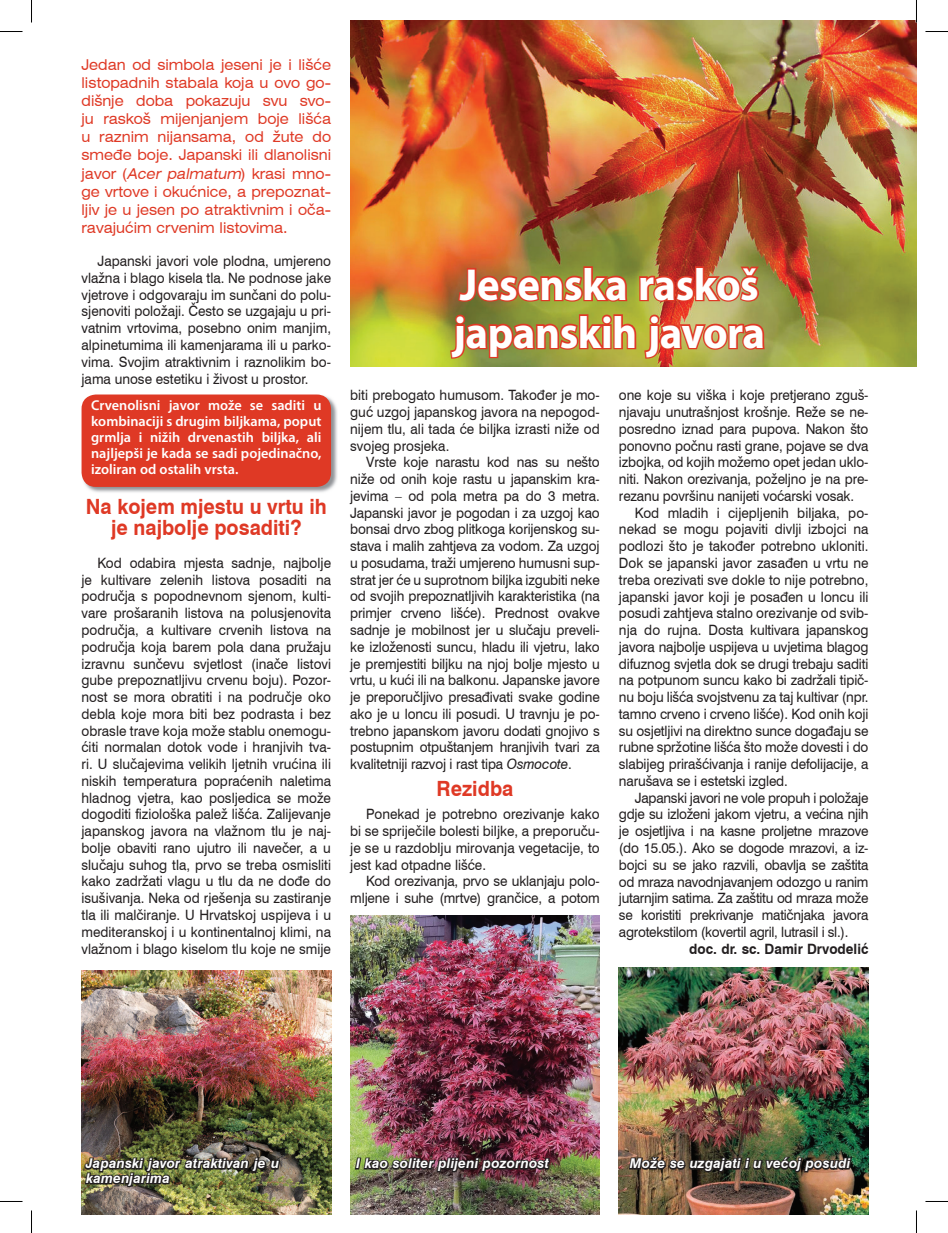
<style>
.page{position:relative;width:948px;height:1233px;background:#fff}
.page>*{position:absolute;margin:0;border:0;box-sizing:border-box;transform-origin:0 0}
.t1{font:700 45px/48px "Myriad Pro";letter-spacing:-.01em;color:#fff;scale:.95 1}
.t2{font:700 21px/21px "Swiss 721 BT";color:#df3925;text-align:center;scale:.95 1}
.t3{font:expanded 15px/18px "Swiss 721 BT";color:#df3925;text-align:justify;scale:.9 1}
.t4{font:14.25px/16.8px "Swiss 721 BT";letter-spacing:-.01em;color:#231f20;text-align:justify;scale:.95 1}
.t5{font:600 14.25px/15.9px "Myriad Pro";color:#fff;text-align:justify}
.t6{font:700 14.25px "Swiss 721 BT";color:#231f20;scale:.95 1}
.t7{font:italic 700 13.5px/14.9px "Swiss 721 BT";letter-spacing:.015em;color:#fff}
.s1{font-style:italic}
</style>
<div class="page">
<img style="left:350px;top:20px;width:566px;height:347px">
<svg style="left:456px;top:265px;width:173px;height:38px;background:#b36930"></svg>
<svg style="left:637px;top:265px;width:124px;height:38px;background:#c5633c"></svg>
<svg style="left:448px;top:313px;width:318px;height:47px;background:#b87e3a"></svg>
<img style="left:82px;top:970px;width:249px;height:244px">
<img style="left:350px;top:915px;width:249px;height:299px">
<img style="left:619px;top:967px;width:249px;height:247px">
<img style="left:81px;top:394px;width:256px;height:99px">
<div style="left:82px;top:394px;width:249px;height:93px;background:#df3925;border-radius:14px"></div>
<img style="left:83px;top:1137px;width:198px;height:71px">
<img style="left:353px;top:1137px;width:198px;height:57px">
<img style="left:627px;top:1137px;width:226px;height:57px">
<hr style="left:915px;top:0;width:2px;height:23px;background:#fff">
<svg style="left:0;top:31px;width:22px;height:1px"></svg>
<svg style="left:925px;top:31px;width:22px;height:1px"></svg>
<svg style="left:0;top:1201px;width:22px;height:1px"></svg>
<svg style="left:925px;top:1201px;width:22px;height:1px"></svg>
<svg style="left:31px;top:0;width:1px;height:23px"></svg>
<svg style="left:31px;top:1210px;width:1px;height:22px"></svg>
<svg style="left:916px;top:0;width:1px;height:23px"></svg>
<svg style="left:916px;top:1210px;width:1px;height:22px"></svg>
<p class="t3" style="left:81px;top:56px;width:279px">Jedan od simbola jeseni je i lišće listopadnih stabala koja u ovo go&shy;dišnje doba pokazuju svu svo&shy;ju raskoš mijenjanjem boje lišća u raznim nijansama, od žute do smeđe boje. Japanski ili dlanolisni javor (<span class="s1">Acer palmatum</span>) krasi mno&shy;ge vrtove i okućnice, a prepoznat&shy;ljiv je u jesen po atraktivnim i oča&shy;ravajućim crvenim listovima.</p>
<p class="t4" style="left:81px;top:252px;width:264px;text-indent:16px">Japanski javori vole plodna, umjereno vlažna i blago kisela tla. Ne podnose jake vjetrove i odgovaraju im sunčani do polu&shy;sjenoviti položaji. Često se uzgajaju u pri&shy;vatnim vrtovima, posebno onim manjim, alpinetumima ili kamenjarama ili u parko&shy;vima. Svojim atraktivnim i raznolikim bo&shy;jama unose estetiku i živost u prostor.</p>
<p class="t5" style="left:91px;top:397px;width:232px">Crvenolisni javor može se saditi u kombinaciji s drugim biljkama, poput grmlja i nižih drvenastih biljka, ali najljepši je kada se sadi pojedinačno, izoliran od ostalih vrsta.</p>
<h2 class="t2" style="left:86px;top:496px;width:255px">Na kojem mjestu u vrtu ih je najbolje posaditi?</h2>
<p class="t4" style="left:81px;top:554px;width:264px;text-indent:16px">Kod odabira mjesta sadnje, najbolje je kultivare zelenih listova posaditi na područja s popodnevnom sjenom, kulti&shy;vare prošaranih listova na polusjenovita područja, a kultivare crvenih listova na područja koja barem pola dana pružaju izravnu sunčevu svjetlost (inače listovi gube prepoznatljivu crvenu boju). Pozor&shy;nost se mora obratiti i na područje oko debla koje mora biti bez podrasta i bez obrasle trave koja može stablu onemogu&shy;ćiti normalan dotok vode i hranjivih tva&shy;ri. U slučajevima velikih ljetnih vrućina ili niskih temperatura popraćenih naletima hladnog vjetra, kao posljedica se može dogoditi fiziološka palež lišća. Zalijevanje japanskog javora na vlažnom tlu je naj&shy;bolje obaviti rano ujutro ili navečer, a u slučaju suhog tla, prvo se treba osmisliti kako zadržati vlagu u tlu da ne dođe do isušivanja. Neka od rješenja su zastiranje tla ili malčiranje. U Hrvatskoj uspijeva i u mediteranskoj i u kontinentalnoj klimi, na vlažnom i blago kiselom tlu koje ne smije</p>
<h1 class="t1" style="left:453px;top:259px;width:329px">Jesenska raskoš japanskih javora</h1>
<p class="t4" style="left:350px;top:386px;width:264px">biti prebogato humusom. Također je mo&shy;guć uzgoj japanskog javora na nepogod&shy;nijem tlu, ali tada će biljka izrasti niže od svojeg prosjeka.</p>
<p class="t4" style="left:350px;top:453px;width:264px;text-indent:16px">Vrste koje narastu kod nas su nešto niže od onih koje rastu u japanskim kra&shy;jevima – od pola metra pa do 3 metra.<br>Japanski javor je pogodan i za uzgoj kao bonsai drvo zbog plitkoga korijenskog su&shy;stava i malih zahtjeva za vodom. Za uzgoj u posudama, traži umjereno humusni sup&shy;strat jer će u suprotnom biljka izgubiti neke od svojih prepoznatljivih karakteristika (na primjer crveno lišće). Prednost ovakve sadnje je mobilnost jer u slučaju preveli&shy;ke izloženosti suncu, hladu ili vjetru, lako je premjestiti biljku na njoj bolje mjesto u vrtu, u kući ili na balkonu. Japanske javore je preporučljivo presađivati svake godine ako je u loncu ili posudi. U travnju je po&shy;trebno japanskom javoru dodati gnojivo s postupnim otpuštanjem hranjivih tvari za kvalitetniji razvoj i rast tipa <span class="s1">Osmocote</span>.</p>
<h2 class="t2" style="left:436px;top:778px;width:82px">Rezidba</h2>
<p class="t4" style="left:350px;top:805px;width:264px;text-indent:16px">Ponekad je potrebno orezivanje kako bi se spriječile bolesti biljke, a preporuču&shy;je se u razdoblju mirovanja vegetacije, to jest kad otpadne lišće.</p>
<p class="t4" style="left:350px;top:872px;width:264px;text-align:right">Kod orezivanja, prvo se uklanjaju polo&shy;mljene i suhe (mrtve) grančice, a potom</p>
<p class="t4" style="left:619px;top:386px;width:264px">one koje su viška i koje pretjerano zguš&shy;njavaju unutrašnjost krošnje. Reže se ne&shy;posredno iznad para pupova. Nakon što ponovno počnu rasti grane, pojave se dva izbojka, od kojih možemo opet jedan uklo&shy;niti. Nakon orezivanja, poželjno je na pre&shy;rezanu površinu nanijeti voćarski vosak.</p>
<p class="t4" style="left:619px;top:504px;width:264px;text-indent:16px">Kod mladih i cijepljenih biljaka, po&shy;nekad se mogu pojaviti divlji izbojci na podlozi što je također potrebno ukloniti.<br>Dok se japanski javor zasađen u vrtu ne treba orezivati sve dokle to nije potrebno, japanski javor koji je posađen u loncu ili posudi zahtjeva stalno orezivanje od svib&shy;nja do rujna. Dosta kultivara japanskog javora najbolje uspijeva u uvjetima blagog difuznog svjetla dok se drugi trebaju saditi na potpunom suncu kako bi zadržali tipič&shy;nu boju lišća svojstvenu za taj kultivar (npr. tamno crveno i crveno lišće). Kod onih koji su osjetljivi na direktno sunce događaju se rubne spržotine lišća što može dovesti i do slabijeg prirašćivanja i ranije defolijacije, a narušava se i estetski izgled.</p>
<p class="t4" style="left:619px;top:789px;width:264px;text-indent:16px">Japanski javori ne vole propuh i položaje gdje su izloženi jakom vjetru, a većina njih je osjetljiva i na kasne proljetne mrazove (do 15.05.). Ako se dogode mrazovi, a iz&shy;bojci su se jako razvili, obavlja se zaštita od mraza navodnjavanjem odozgo u ranim jutarnjim satima. Za zaštitu od mraza može se koristiti prekrivanje matičnjaka javora agrotekstilom (kovertil agril, lutrasil i sl.).</p>
<p class="t6" style="left:689px;top:939px;width:190px">doc. dr. sc. Damir Drvodelić</p>
<p class="t7" style="left:86px;top:1155px;width:194px">Japanski javor atraktivan je u kamenjarima</p>
<p class="t7" style="left:356px;top:1155px;width:194px">I kao soliter plijeni pozornost</p>
<p class="t7" style="left:630px;top:1155px;width:222px">Može se uzgajati i u većoj posudi</p>
</div>
